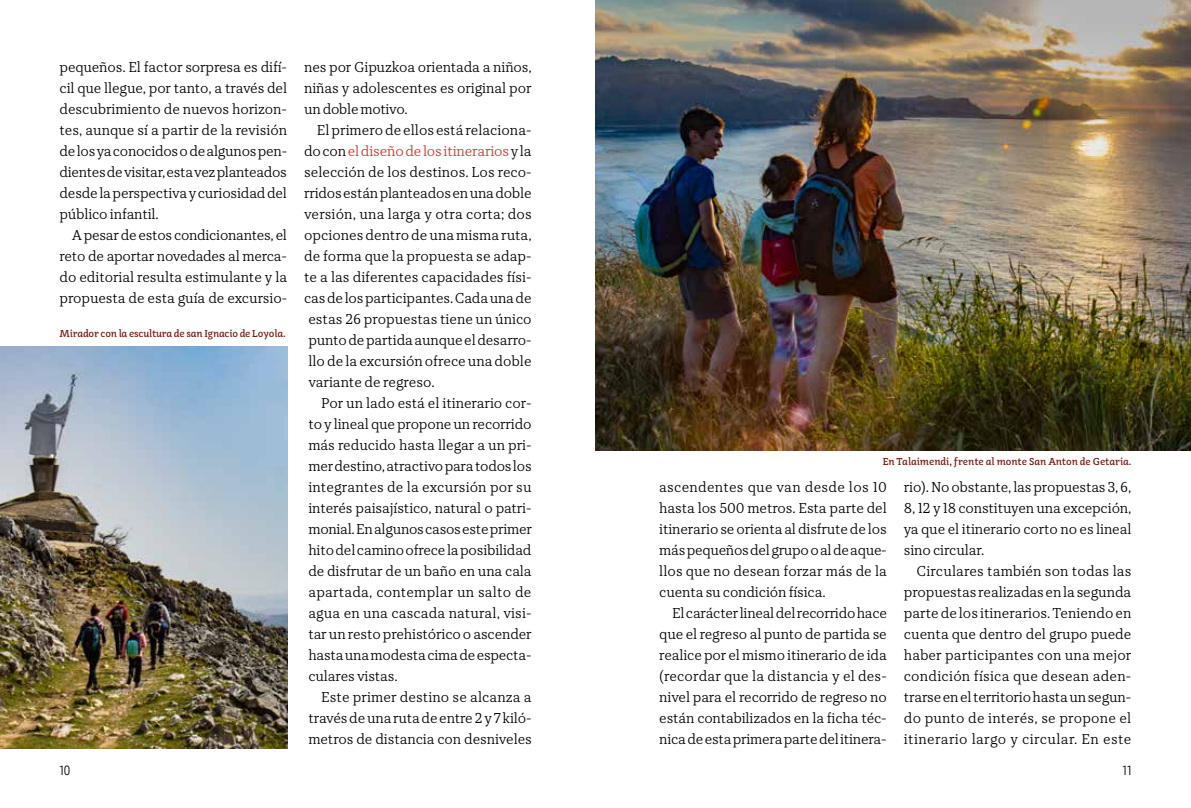
<style>
.page{position:relative;width:1191px;height:808px;background:#fff}
.page>*{position:absolute;margin:0;border:0;box-sizing:border-box;transform-origin:0 0}
.t1{font:300 14.25px/21px "TT Tricks";letter-spacing:-.01em;color:#000;text-align:justify}
.t2{font:300 condensed 13.5px "Exo 2";color:#000}
.t3{font:500 10.5px "Adagio Slab Script";letter-spacing:-.005em;color:#762018}
.s1{color:#d3312d}
</style>
<div class="page">
<img style="left:595px;top:0;width:596px;height:450px">
<img style="left:0;top:347px;width:287px;height:401px">
<p class="t1" style="left:60px;top:57px;width:229px">pequeños. El factor sorpresa es difí&shy;cil que llegue, por tanto, a través del descubrimiento de nuevos horizon&shy;tes, aunque sí a partir de la revisión de los ya conocidos o de algunos pen&shy;dientes de visitar, esta vez planteados desde la perspectiva y curiosidad del público infantil.</p>
<p class="t1" style="left:60px;top:225px;width:229px;text-indent:13px">A pesar de estos condicionantes, el reto de aportar novedades al merca&shy;do editorial resulta estimulante y la propuesta de esta guía de excursio-</p>
<p class="t3" style="left:60px;top:327px;width:228px">Mirador con la escultura de san Ignacio de Loyola.</p>
<p class="t1" style="left:304px;top:57px;width:229px">nes por Gipuzkoa orientada a niños, niñas y adolescentes es original por un doble motivo.</p>
<p class="t1" style="left:304px;top:120px;width:229px;text-indent:13px">El primero de ellos está relaciona&shy;do con <span class="s1">el diseño de los itinerarios</span> y la selección de los destinos. Los reco&shy;rridos están planteados en una doble versión, una larga y otra corta; dos opciones dentro de una misma ruta, de forma que la propuesta se adap&shy;te a las diferentes capacidades físi&shy;cas de los participantes. Cada una de estas 26 propuestas tiene un único punto de partida aunque el desarro&shy;llo de la excursión ofrece una doble variante de regreso.</p>
<p class="t1" style="left:308px;top:393px;width:225px;text-indent:13px">Por un lado está el itinerario cor&shy;to y lineal que propone un recorrido más reducido hasta llegar a un pri&shy;mer destino, atractivo para todos los integrantes de la excursión por su interés paisajístico, natural o patri&shy;monial. En algunos casos este primer hito del camino ofrece la posibilidad de disfrutar de un baño en una cala apartada, contemplar un salto de agua en una cascada natural, visi&shy;tar un resto prehistórico o ascender hasta una modesta cima de especta&shy;culares vistas.</p>
<p class="t1" style="left:308px;top:687px;width:225px;text-indent:13px">Este primer destino se alcanza a través de una ruta de entre 2 y 7 kiló&shy;metros de distancia con desniveles</p>
<p class="t3" style="left:882px;top:455px;width:250px">En Talaimendi, frente al monte San Anton de Getaria.</p>
<p class="t1" style="left:659px;top:477px;width:229px">ascendentes que van desde los 10 hasta los 500 metros. Esta parte del itinerario se orienta al disfrute de los más pequeños del grupo o al de aque&shy;llos que no desean forzar más de la cuenta su condición física.</p>
<p class="t1" style="left:659px;top:603px;width:229px;text-indent:13px">El carácter lineal del recorrido hace que el regreso al punto de partida se realice por el mismo itinerario de ida (recordar que la distancia y el des&shy;nivel para el recorrido de regreso no están contabilizados en la ficha téc&shy;nica de esta primera parte del itinera-</p>
<p class="t1" style="left:904px;top:477px;width:229px">rio). No obstante, las propuestas 3, 6, 8, 12 y 18 constituyen una excepción, ya que el itinerario corto no es lineal sino circular.</p>
<p class="t1" style="left:904px;top:561px;width:229px;text-indent:13px">Circulares también son todas las propuestas realizadas en la segunda parte de los itinerarios. Teniendo en cuenta que dentro del grupo puede haber participantes con una mejor condición física que desean aden&shy;trarse en el territorio hasta un segun&shy;do punto de interés, se propone el itinerario largo y circular. En este</p>
<p class="t2" style="left:60px;top:762px;width:12px">10</p>
<p class="t2" style="left:1122px;top:762px;width:10px">11</p>
</div>
